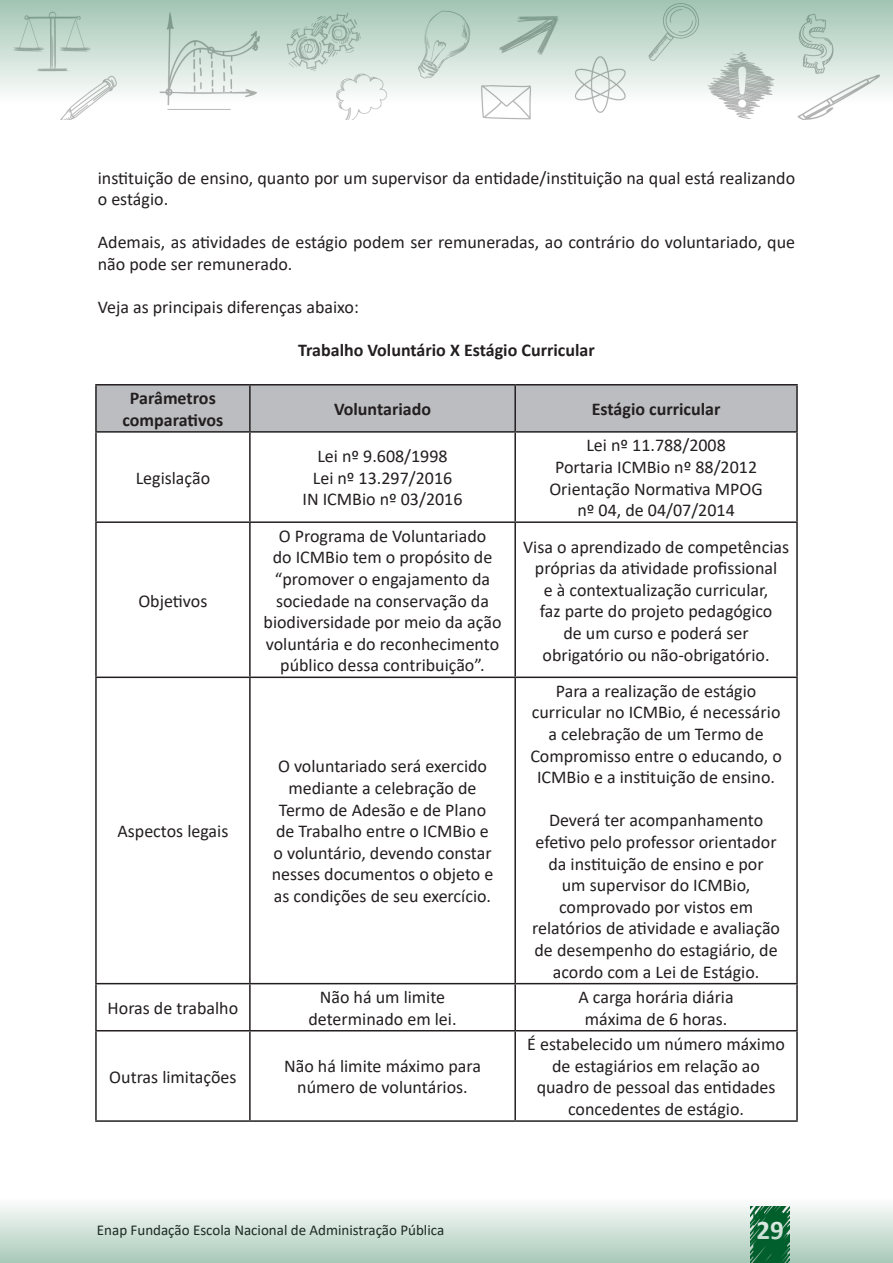
<style>
.page{position:relative;width:893px;height:1263px;background:#fff}
.page>*{position:absolute;margin:0;border:0;box-sizing:border-box;transform-origin:0 0}
.t1{font:700 27px "Calibri";color:#fff}
.texto{font:18px/21.6px "Calibri";color:#231f20;text-align:center}
.texto-2{font:700 18px/21.6px "Calibri";color:#231f20;text-align:center}
.Texto_negrito{font:700 18px "Calibri";color:#231f20}
.t2{font:15px "Calibri";color:#231f20}
</style>
<div class="page">
<svg style="left:0;top:0;width:893px;height:120px"></svg>
<svg style="left:0;top:1205px;width:893px;height:58px;background:#c6dbd0"></svg>
<div style="left:97px;top:385px;width:699px;height:46px;background:#bcbdc0"></div>
<hr style="left:95px;top:384px;width:155px;height:1px;background:#231f20">
<hr style="left:95px;top:385px;width:2px;height:46px;background:#231f20">
<hr style="left:250px;top:384px;width:265px;height:1px;background:#231f20">
<hr style="left:249px;top:385px;width:2px;height:46px;background:#231f20">
<hr style="left:515px;top:384px;width:283px;height:1px;background:#231f20">
<hr style="left:514px;top:385px;width:2px;height:46px;background:#231f20">
<hr style="left:796px;top:385px;width:2px;height:46px;background:#231f20">
<hr style="left:95px;top:431px;width:155px;height:2px;background:#231f20">
<hr style="left:95px;top:433px;width:2px;height:88px;background:#231f20">
<hr style="left:250px;top:431px;width:265px;height:2px;background:#231f20">
<hr style="left:249px;top:433px;width:2px;height:88px;background:#231f20">
<hr style="left:515px;top:431px;width:283px;height:2px;background:#231f20">
<hr style="left:514px;top:433px;width:2px;height:88px;background:#231f20">
<hr style="left:796px;top:433px;width:2px;height:88px;background:#231f20">
<hr style="left:95px;top:521px;width:155px;height:2px;background:#231f20">
<hr style="left:95px;top:523px;width:2px;height:153px;background:#231f20">
<hr style="left:250px;top:521px;width:265px;height:2px;background:#231f20">
<hr style="left:249px;top:523px;width:2px;height:153px;background:#231f20">
<hr style="left:515px;top:521px;width:283px;height:2px;background:#231f20">
<hr style="left:514px;top:523px;width:2px;height:153px;background:#231f20">
<hr style="left:796px;top:523px;width:2px;height:153px;background:#231f20">
<hr style="left:95px;top:676px;width:155px;height:2px;background:#231f20">
<hr style="left:95px;top:678px;width:2px;height:305px;background:#231f20">
<hr style="left:250px;top:676px;width:265px;height:2px;background:#231f20">
<hr style="left:249px;top:678px;width:2px;height:305px;background:#231f20">
<hr style="left:515px;top:676px;width:283px;height:2px;background:#231f20">
<hr style="left:514px;top:678px;width:2px;height:305px;background:#231f20">
<hr style="left:796px;top:678px;width:2px;height:305px;background:#231f20">
<hr style="left:95px;top:983px;width:155px;height:1px;background:#231f20">
<hr style="left:95px;top:984px;width:2px;height:46px;background:#231f20">
<hr style="left:250px;top:983px;width:265px;height:1px;background:#231f20">
<hr style="left:249px;top:984px;width:2px;height:46px;background:#231f20">
<hr style="left:515px;top:983px;width:283px;height:1px;background:#231f20">
<hr style="left:514px;top:984px;width:2px;height:46px;background:#231f20">
<hr style="left:796px;top:984px;width:2px;height:46px;background:#231f20">
<hr style="left:95px;top:1030px;width:155px;height:1px;background:#231f20">
<hr style="left:95px;top:1031px;width:2px;height:89px;background:#231f20">
<hr style="left:250px;top:1030px;width:265px;height:1px;background:#231f20">
<hr style="left:249px;top:1031px;width:2px;height:89px;background:#231f20">
<hr style="left:515px;top:1030px;width:283px;height:1px;background:#231f20">
<hr style="left:514px;top:1031px;width:2px;height:89px;background:#231f20">
<hr style="left:796px;top:1031px;width:2px;height:89px;background:#231f20">
<hr style="left:95px;top:1120px;width:155px;height:2px;background:#231f20">
<hr style="left:250px;top:1120px;width:265px;height:2px;background:#231f20">
<hr style="left:515px;top:1120px;width:283px;height:2px;background:#231f20">
<p class="texto" style="left:98px;top:166px;width:699px;text-align:left">instituição de ensino, quanto por um supervisor da entidade/instituição na qual está realizando o estágio.</p>
<p class="texto" style="left:98px;top:231px;width:699px;text-align:left">Ademais, as atividades de estágio podem ser remuneradas, ao contrário do voluntariado, que não pode ser remunerado.</p>
<p class="texto" style="left:98px;top:296px;width:263px">Veja as principais diferenças abaixo:</p>
<p class="Texto_negrito" style="left:298px;top:338px;width:298px">Trabalho Voluntário X Estágio Curricular</p>
<p class="texto-2" style="left:123px;top:387px;width:102px">Parâmetros comparativos</p>
<p class="texto-2" style="left:334px;top:398px;width:99px">Voluntariado</p>
<p class="texto-2" style="left:592px;top:398px;width:130px">Estágio curricular</p>
<p class="texto" style="left:136px;top:467px;width:76px">Legislação</p>
<p class="texto" style="left:138px;top:589px;width:71px">Objetivos</p>
<p class="texto" style="left:117px;top:820px;width:112px">Aspectos legais</p>
<p class="texto" style="left:317px;top:445px;width:132px">Lei nº 9.608/1998</p>
<p class="texto" style="left:313px;top:467px;width:141px">Lei nº 13.297/2016</p>
<p class="texto" style="left:302px;top:488px;width:162px">IN ICMBio nº 03/2016</p>
<p class="texto" style="left:586px;top:434px;width:141px">Lei nº 11.788/2008</p>
<p class="texto" style="left:555px;top:456px;width:204px">Portaria ICMBio nº 88/2012</p>
<p class="texto" style="left:549px;top:477px;width:215px">Orientação Normativa MPOG nº 04, de 04/07/2014</p>
<p class="texto" style="left:264px;top:524px;width:239px">O Programa de Voluntariado<br>do ICMBio tem o propósito de “promover o engajamento da sociedade na conservação da biodiversidade por meio da ação voluntária e do reconhecimento público dessa contribuição”.</p>
<p class="texto" style="left:523px;top:535px;width:267px">Visa o aprendizado de competências próprias da atividade profissional<br>e à contextualização curricular,<br>faz parte do projeto pedagógico<br>de um curso e poderá ser obrigatório ou não-obrigatório.</p>
<p class="texto" style="left:272px;top:755px;width:223px">O voluntariado será exercido mediante a celebração de<br>Termo de Adesão e de Plano de Trabalho entre o ICMBio e o voluntário, devendo constar nesses documentos o objeto e as condições de seu exercício.</p>
<p class="texto" style="left:530px;top:680px;width:253px">Para a realização de estágio curricular no ICMBio, é necessário a celebração de um Termo de<br>Compromisso entre o educando, o<br>ICMBio e a instituição de ensino.</p>
<p class="texto" style="left:532px;top:809px;width:250px">Deverá ter acompanhamento efetivo pelo professor orientador da instituição de ensino e por<br>um supervisor do ICMBio, comprovado por vistos em relatórios de atividade e avaliação de desempenho do estagiário, de acordo com a Lei de Estágio.</p>
<p class="texto" style="left:108px;top:997px;width:132px">Horas de trabalho</p>
<p class="texto" style="left:308px;top:986px;width:150px">Não há um limite determinado em lei.</p>
<p class="texto" style="left:578px;top:986px;width:157px">A carga horária diária máxima de 6 horas.</p>
<p class="texto" style="left:109px;top:1065px;width:129px">Outras limitações</p>
<p class="texto" style="left:284px;top:1055px;width:198px">Não há limite máximo para número de voluntários.</p>
<p class="texto" style="left:527px;top:1033px;width:259px">É estabelecido um número máximo de estagiários em relação ao quadro de pessoal das entidades concedentes de estágio.</p>
<p class="t2" style="left:97px;top:1220px;width:349px">Enap Fundação Escola Nacional de Administração Pública</p>
<h1 class="t1" style="left:757px;top:1210px;width:29px">29</h1>
</div>
